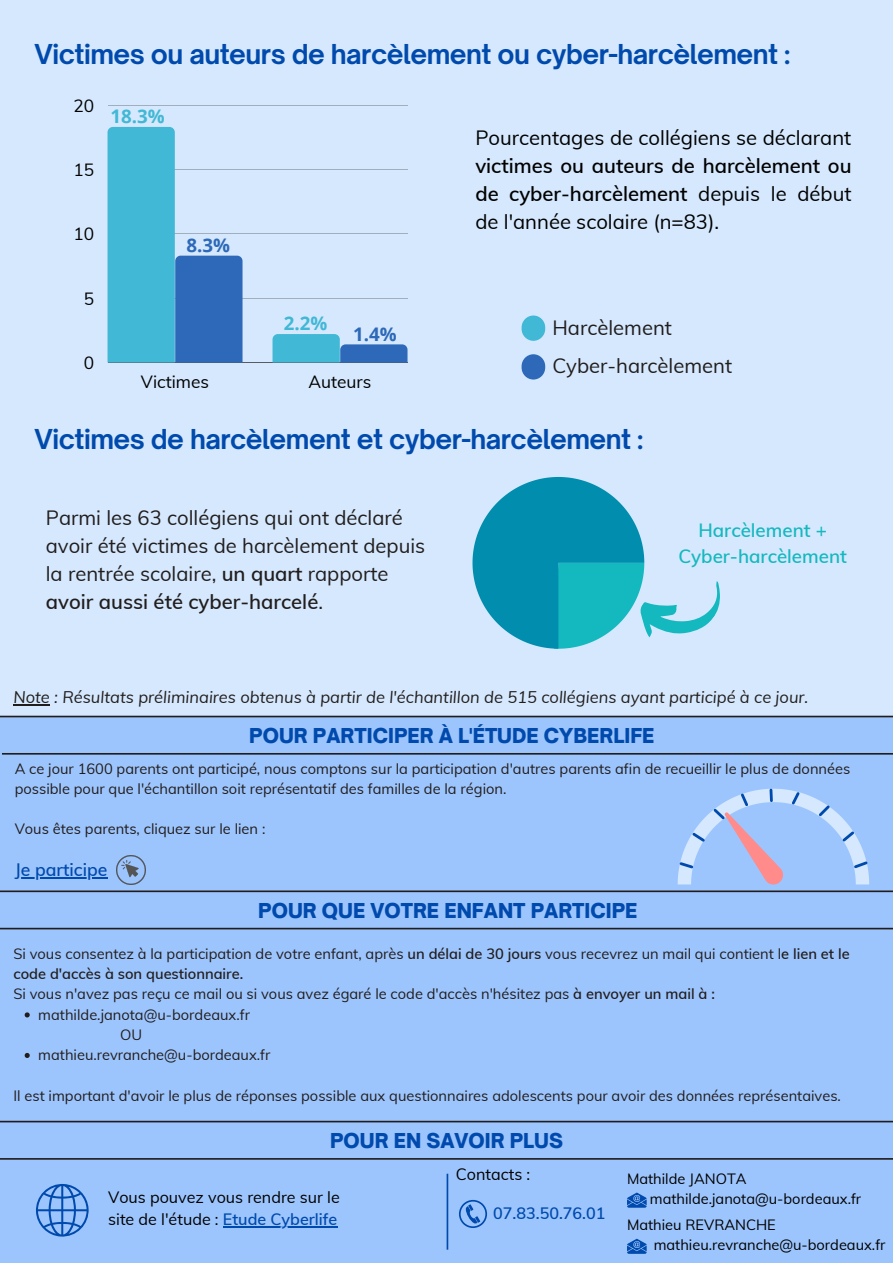
<style>
.page{position:relative;width:893px;height:1263px;background:#d5e8fd}
.page>*{position:absolute;margin:0;border:0;box-sizing:border-box;transform-origin:0 0}
.t1{font:700 26.25px "Open Sauce One";letter-spacing:-.02em;color:#004aad}
.t2{font:20.25px/28.1px "Muli";color:#211d1d}
.t3{font:600 20.25px/28.1px "Muli";color:#000;text-align:justify}
.t4{font:20.25px "Muli";color:#000}
.t5{font:900 19.65px "Open Sauce One";color:#004aad}
.t6{font:600 18.75px/25.9px "Muli";color:#14b8bf;text-align:center}
.t7{font:700 18.75px "Open Sans";color:#41b8d5}
.t8{font:700 18.75px "Open Sans";color:#2d69b8}
.t9{font:600 17.62px "Muli";color:#004aad}
.t10{font:17.33px "Muli";color:#000}
.t11{font:italic 16.5px "Muli";color:#211d1d}
.t12{font:16.12px/22.5px "Muli";color:#000}
.t13{font:600 16.12px "Muli";color:#004aad}
.t14{font:14.62px/20.2px "Muli";color:#211d1d}
.t15{font:14.62px/20.2px "Muli";color:#000}
.s1{font-weight:400}
.s2{font-weight:600}
.s3{font-weight:600;color:#004aad}
</style>
<div class="page">
<div style="left:0;top:716px;width:893px;height:547px;background:#9dc5fd"></div>
<svg style="left:0;top:928px;width:893px;height:1px"></svg>
<svg style="left:0;top:890px;width:893px;height:2px;background:#3f4654"></svg>
<svg style="left:0;top:1158px;width:893px;height:2px;background:#353943"></svg>
<svg style="left:0;top:1121px;width:893px;height:1px"></svg>
<hr style="left:15px;top:877px;width:92px;height:2px;background:#004aad">
<svg style="left:677px;top:788px;width:192px;height:96px"></svg>
<img style="left:117px;top:856px;width:28px;height:28px">
<svg style="left:2px;top:753px;width:891px;height:2px;background:#373b46"></svg>
<svg style="left:0;top:716px;width:893px;height:1px"></svg>
<svg style="left:36px;top:1184px;width:53px;height:53px"></svg>
<hr style="left:446px;top:1174px;width:2px;height:75px;background:#004aad">
<svg style="left:459px;top:1200px;width:28px;height:28px"></svg>
<svg style="left:627px;top:1192px;width:19px;height:16px"></svg>
<svg style="left:627px;top:1238px;width:19px;height:16px"></svg>
<hr style="left:107px;top:105px;width:300px;height:1px;background:#000">
<hr style="left:107px;top:169px;width:300px;height:1px;background:#000">
<hr style="left:107px;top:234px;width:300px;height:1px;background:#000">
<hr style="left:107px;top:298px;width:300px;height:1px;background:#000">
<hr style="left:107px;top:362px;width:300px;height:1px;background:#000">
<svg style="left:107px;top:127px;width:135px;height:235px"></svg>
<svg style="left:272px;top:334px;width:135px;height:28px"></svg>
<div style="left:521px;top:315px;width:24px;height:26px;background:#41b8d5;border-radius:12px"></div>
<svg style="left:472px;top:477px;width:248px;height:172px"></svg>
<svg style="left:25px;top:1012px;width:5px;height:5px"></svg>
<svg style="left:25px;top:1053px;width:5px;height:5px"></svg>
<hr style="left:223px;top:1226px;width:114px;height:2px;background:#004aad">
<hr style="left:13px;top:704px;width:37px;height:1px;background:#211d1d">
<div style="left:521px;top:354px;width:24px;height:25px;background:#2d69b8;border-radius:12px"></div>
<h1 class="t1" style="left:35px;top:38px;width:757px">Victimes ou auteurs de harcèlement ou cyber-harcèlement :</h1>
<p class="t10" style="left:74px;top:94px;width:22px">20</p>
<p class="t10" style="left:74px;top:159px;width:22px">15</p>
<p class="t7" style="left:110px;top:103px;width:56px">18.3%</p>
<p class="t10" style="left:74px;top:223px;width:22px">10</p>
<p class="t10" style="left:84px;top:287px;width:12px">5</p>
<p class="t10" style="left:84px;top:351px;width:12px">0</p>
<p class="t8" style="left:186px;top:232px;width:45px">8.3%</p>
<p class="t7" style="left:284px;top:310px;width:45px">2.2%</p>
<p class="t8" style="left:353px;top:321px;width:45px">1.4%</p>
<p class="t10" style="left:141px;top:370px;width:70px">Victimes</p>
<p class="t10" style="left:308px;top:370px;width:64px">Auteurs</p>
<h2 class="t4" style="left:475px;top:124px;width:377px">Pourcentages de collégiens se déclarant</h2>
<h2 class="t3" style="left:475px;top:151px;width:378px">victimes ou auteurs de harcèlement ou de cyber-harcèlement <span class="s1">depuis le début de l'année scolaire (n=83).</span></h2>
<h2 class="t2" style="left:552px;top:308px;width:181px;line-height:38.2px">Harcèlement<br>Cyber-harcèlement</h2>
<h1 class="t1" style="left:35px;top:423px;width:610px">Victimes de harcèlement et cyber-harcèlement :</h1>
<h2 class="t2" style="left:46px;top:503px;width:381px">Parmi les 63 collégiens qui ont déclaré avoir été victimes de harcèlement depuis la rentrée scolaire, <span class="s2">un quart</span> rapporte <span class="s2">avoir aussi été cyber-harcelé</span>.</h2>
<p class="t6" style="left:678px;top:517px;width:170px">Harcèlement +<br>Cyber-harcèlement</p>
<p class="t11" style="left:13px;top:686px;width:796px">Note : Résultats préliminaires obtenus à partir de l'échantillon de 515 collégiens ayant participé à ce jour.</p>
<h3 class="t5" style="left:249px;top:723px;width:407px">POUR PARTICIPER À L'ÉTUDE CYBERLIFE</h3>
<p class="t14" style="left:15px;top:758px;width:837px">A ce jour 1600 parents ont participé, nous comptons sur la participation d'autres parents afin de recueillir le plus de données possible pour que l'échantillon soit représentatif des familles de la région.</p>
<p class="t14" style="left:15px;top:819px;width:252px">Vous êtes parents, cliquez sur le lien :</p>
<p class="t9" style="left:15px;top:858px;width:94px">Je participe</p>
<h3 class="t5" style="left:258px;top:898px;width:381px">POUR QUE VOTRE ENFANT PARTICIPE</h3>
<p class="t14" style="left:13px;top:943px;width:838px">Si vous consentez à la participation de votre enfant, après <span class="s2">un délai de 30 jours</span> vous recevrez un mail qui contient l<span class="s2">e lien et le code d'accès à son questionnaire.<br></span>Si vous n'avez pas reçu ce mail ou si vous avez égaré le code d'accès n'hésitez pas <span class="s2">à envoyer un mail à :</span></p>
<p class="t14" style="left:120px;top:1024px;width:23px">OU</p>
<p class="t14" style="left:38px;top:1004px;width:213px">mathilde.janota@u-bordeaux.fr</p>
<p class="t14" style="left:38px;top:1044px;width:234px">mathieu.revranche@u-bordeaux.fr</p>
<p class="t14" style="left:13px;top:1085px;width:829px">Il est important d'avoir le plus de réponses possible aux questionnaires adolescents pour avoir des données représentaives.</p>
<h3 class="t5" style="left:330px;top:1128px;width:234px">POUR EN SAVOIR PLUS</h3>
<p class="t12" style="left:108px;top:1185px;width:233px">Vous pouvez vous rendre sur le site de l'étude : <span class="s3">Etude Cyberlife</span></p>
<p class="t12" style="left:456px;top:1163px;width:76px">Contacts :</p>
<p class="t13" style="left:493px;top:1203px;width:114px">07.83.50.76.01</p>
<p class="t15" style="left:650px;top:1168px;width:213px;text-indent:-23px">Mathilde JANOTA mathilde.janota@u-bordeaux.fr</p>
<p class="t15" style="left:653px;top:1214px;width:233px;text-indent:-27px">Mathieu REVRANCHE mathieu.revranche@u-bordeaux.fr</p>
</div>
